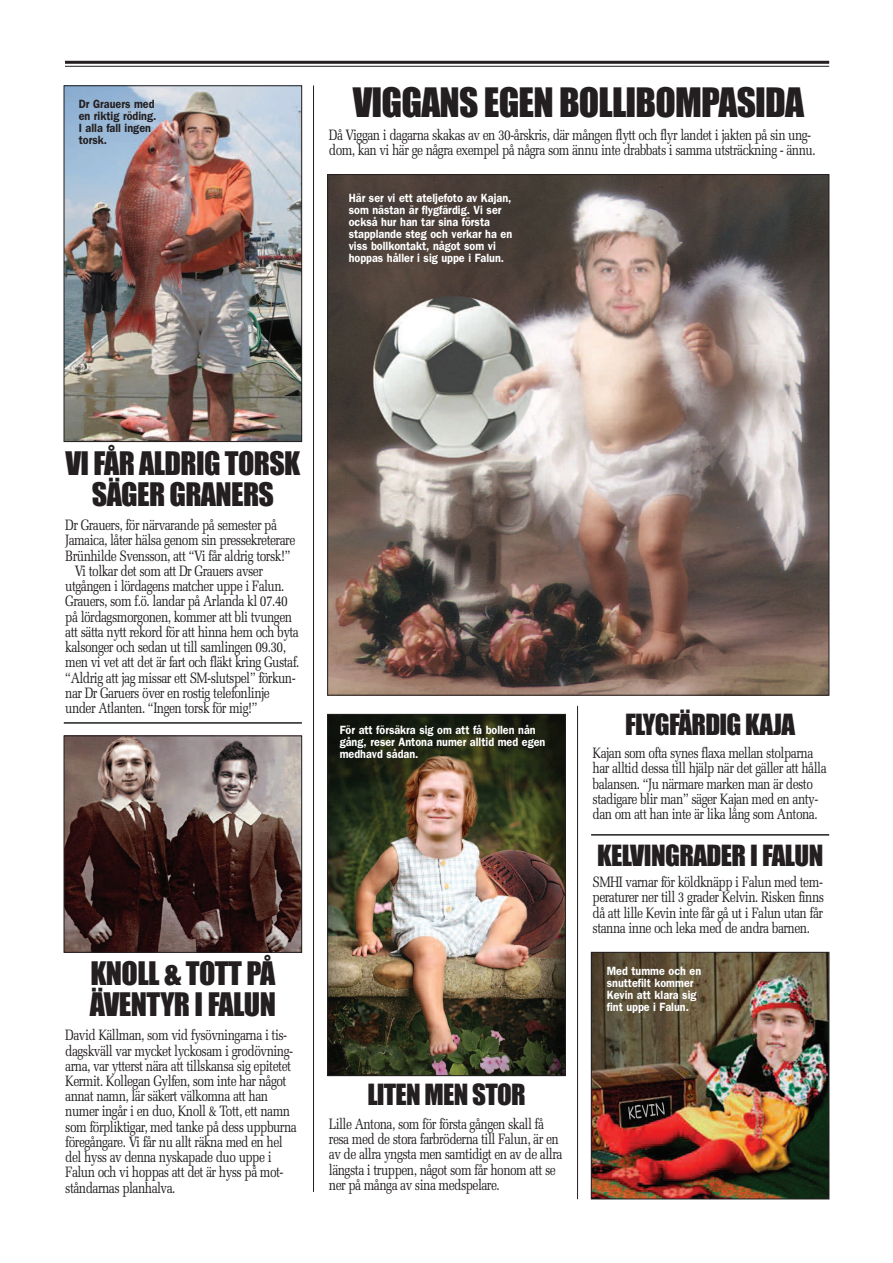
<style>
.page{position:relative;width:893px;height:1263px;background:#fff}
.page>*{position:absolute;margin:0;border:0;box-sizing:border-box;transform-origin:0 0}
.t1{font:37.5px "Impact";letter-spacing:-.02em;color:#231f20}
.t2{font:30px/31.5px "Impact";letter-spacing:-.02em;color:#231f20;text-align:center}
.t3{font:27px "Impact";letter-spacing:-.025em;color:#231f20}
.t4{font:15px/15.3px "Melior";letter-spacing:-.045em;color:#231f20;scale:.8 1}
.t5{font:600 12px/12px "Franklin Gothic";color:#fff;scale:.9 1}
.t6{font:600 12px/12px "Franklin Gothic";color:#231f20;scale:.9 1}
</style>
<div class="page">
<hr style="left:65px;top:61px;width:764px;height:3px;background:#231f20">
<hr style="left:65px;top:66px;width:764px;height:1px;background:#231f20">
<img style="left:66px;top:88px;width:234px;height:352px">
<div style="left:64px;top:86px;width:238px;height:356px;border:1px solid #231f20"></div>
<img style="left:329px;top:716px;width:235px;height:358px">
<div style="left:327px;top:714px;width:239px;height:362px;border:1px solid #231f20"></div>
<img style="left:329px;top:176px;width:498px;height:517px">
<img style="left:593px;top:954px;width:234px;height:243px">
<img style="left:628px;top:1103px;width:36px;height:16px">
<div style="left:591px;top:952px;width:238px;height:247px;border:1px solid #231f20"></div>
<hr style="left:577px;top:706px;width:1px;height:493px;background:#231f20">
<hr style="left:591px;top:834px;width:238px;height:2px;background:#231f20">
<hr style="left:64px;top:722px;width:238px;height:2px;background:#231f20">
<img style="left:66px;top:738px;width:234px;height:212px">
<div style="left:64px;top:736px;width:238px;height:216px;border:1px solid #231f20"></div>
<hr style="left:313px;top:86px;width:1px;height:1106px;background:#231f20">
<p class="t6" style="left:79px;top:97px;width:88px">Dr Grauers med en riktig röding.<br>I alla fall ingen torsk.</p>
<h1 class="t1" style="left:353px;top:82px;width:453px">VIGGANS EGEN BOLLIBOMPASIDA</h1>
<p class="t4" style="left:329px;top:127px;width:610px">Då Viggan i dagarna skakas av en 30-årskris, där mången flytt och flyr landet i jakten på sin ung&shy;dom, kan vi här ge några exempel på några som ännu inte drabbats i samma utsträckning - ännu.</p>
<p class="t5" style="left:349px;top:192px;width:183px">Här ser vi ett ateljefoto av Kajan, som nästan är flygfärdig. Vi ser också hur han tar sina första stapplande steg och verkar ha en viss bollkontakt, något som vi hoppas håller i sig uppe i Falun.</p>
<h2 class="t2" style="left:66px;top:448px;width:236px">VI FÅR ALDRIG TORSK<br>SÄGER GRANERS</h2>
<p class="t4" style="left:65px;top:517px;width:266px">Dr Grauers, för närvarande på semester på</p>
<p class="t4" style="left:65px;top:533px;width:289px">Jamaica, låter hälsa genom sin pressekreterare</p>
<p class="t4" style="left:65px;top:548px;width:283px">Brünhilde Svensson, att “Vi får aldrig torsk!”</p>
<p class="t4" style="left:75px;top:563px;width:237px">Vi tolkar det som att Dr Grauers avser</p>
<p class="t4" style="left:65px;top:578px;width:276px">utgången i lördagens matcher uppe i Falun.</p>
<p class="t4" style="left:65px;top:593px;width:280px">Grauers, som f.ö. landar på Arlanda kl 07.40</p>
<p class="t4" style="left:65px;top:609px;width:285px">på lördagsmorgonen, kommer att bli tvungen</p>
<p class="t4" style="left:65px;top:624px;width:294px">att sätta nytt rekord för att hinna hem och byta</p>
<p class="t4" style="left:65px;top:639px;width:277px">kalsonger och sedan ut till samlingen 09.30,</p>
<p class="t4" style="left:65px;top:654px;width:294px">men vi vet att det är fart och fläkt kring Gustaf.</p>
<p class="t4" style="left:65px;top:670px;width:290px">“Aldrig att jag missar ett SM-slutspel” förkun-</p>
<p class="t4" style="left:65px;top:685px;width:257px">nar Dr Garuers över en rostig telefonlinje</p>
<p class="t4" style="left:65px;top:700px;width:242px">under Atlanten. “Ingen torsk för mig!”</p>
<p class="t5" style="left:340px;top:724px;width:230px">För att försäkra sig om att få bollen nån gång, reser Antona numer alltid med egen medhavd sådan.</p>
<h2 class="t2" style="left:90px;top:958px;width:188px;text-align:left">KNOLL &amp; TOTT PÅ<br>ÄVENTYR I FALUN</h2>
<p class="t4" style="left:65px;top:1027px;width:291px">David Källman, som vid fysövningarna i tis&shy;dagskväll var mycket lyckosam i grodövning&shy;arna, var ytterst nära att tillskansa sig epitetet Kermit. Kollegan Gylfen, som inte har något annat namn, lär säkert välkomna att han numer ingår i en duo, Knoll &amp; Tott, ett namn som förpliktigar, med tanke på dess uppburna föregångare. Vi får nu allt räkna med en hel del hyss av denna nyskapade duo uppe i Falun och vi hoppas att det är hyss på mot&shy;ståndarnas planhalva.</p>
<h3 class="t3" style="left:367px;top:1080px;width:160px">LITEN MEN STOR</h3>
<p class="t4" style="left:329px;top:1116px;width:293px">Lille Antona, som för första gången skall få resa med de stora farbröderna till Falun, är en av de allra yngsta men samtidigt en av de allra längsta i truppen, något som får honom att se ner på många av sina medspelare.</p>
<h3 class="t3" style="left:625px;top:710px;width:172px">FLYGFÄRDIG KAJA</h3>
<p class="t4" style="left:593px;top:745px;width:294px">Kajan som ofta synes flaxa mellan stolparna har alltid dessa till hjälp när det gäller att hålla balansen. “Ju närmare marken man är desto stadigare blir man” säger Kajan med en anty&shy;dan om att han inte är lika lång som Antona.</p>
<h3 class="t3" style="left:597px;top:841px;width:228px">KELVINGRADER I FALUN</h3>
<p class="t4" style="left:593px;top:874px;width:291px;text-align:justify">SMHI varnar för köldknäpp i Falun med tem&shy;peraturer ner till 3 grader Kelvin. Risken finns då att lille Kevin inte får gå ut i Falun utan får stanna inne och leka med de andra barnen.</p>
<p class="t5" style="left:607px;top:965px;width:106px">Med tumme och en snuttefilt kommer<br>Kevin att klara sig fint uppe i Falun.</p>
</div>
